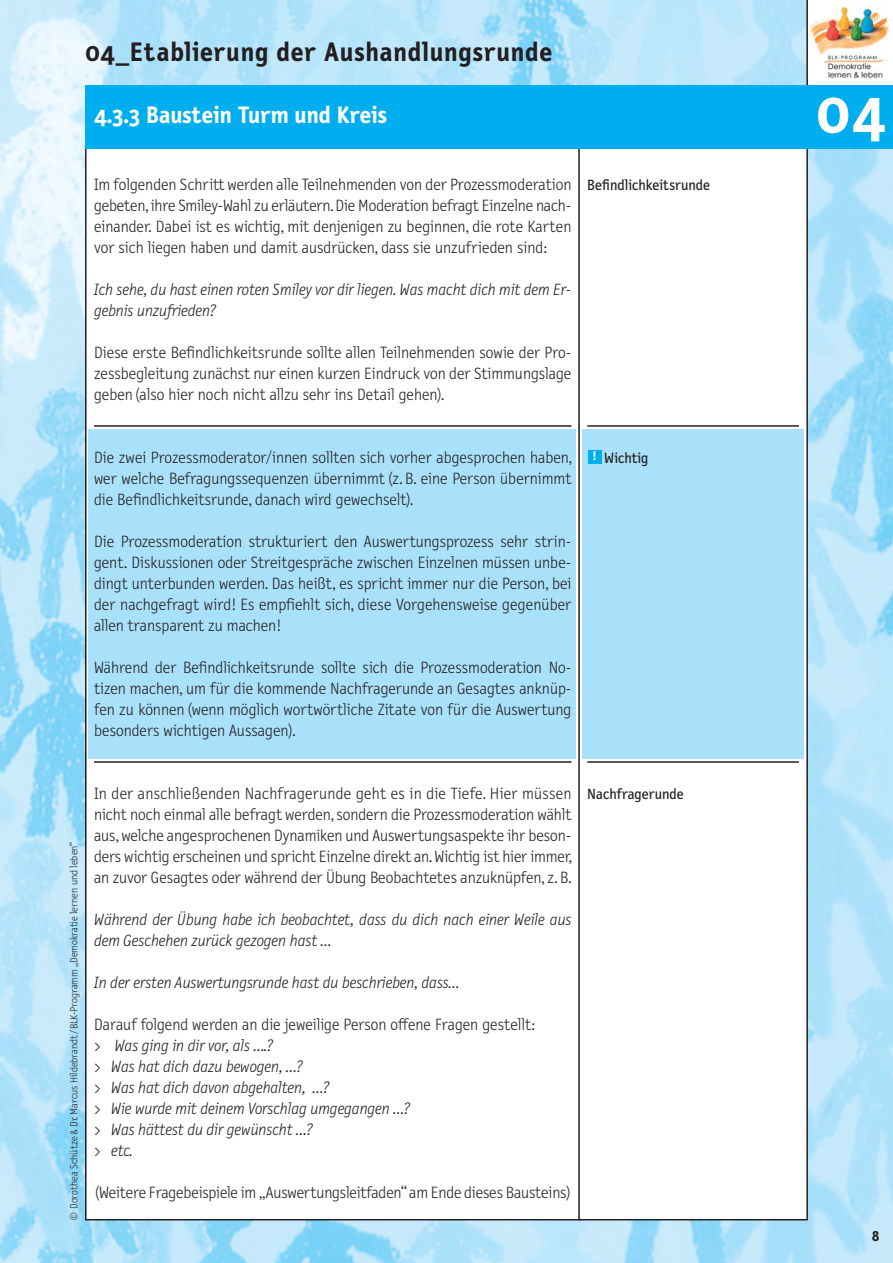
<style>
.page{position:relative;width:893px;height:1263px;background:#fff}
.page>*{position:absolute;margin:0;border:0;box-sizing:border-box;transform-origin:0 0}
.t1{font:700 63px "Letter Gothic Text";color:#fff}
.t2{font:700 27px "Letter Gothic Text";letter-spacing:.03em;color:#231f20}
.t3{font:700 24px "Letter Gothic Text";color:#fff}
.t4{font:300 16.5px/21px "Letter Gothic Text";color:#231f20;text-align:justify}
.t5{font:italic 300 16.5px/21px "Letter Gothic Text";color:#231f20}
.t6{font:15px "Letter Gothic Text";color:#231f20}
.t7{font:700 15px "Letter Gothic Text";color:#231f20}
.t8{font:700 12.45px "Letter Gothic Text";color:#fff;scale:1.27 1}
.t9{font:300 10.5px "Letter Gothic Text";color:#231f20}
.s1{font-style:normal}
</style>
<div class="page">
<img style="left:0;top:0;width:893px;height:1263px">
<div style="left:808px;top:0;width:85px;height:85px;background:#fff"></div>
<img style="left:809px;top:6px;width:80px;height:73px">
<hr style="left:806px;top:0;width:2px;height:111px;background:#231f20">
<div style="left:86px;top:141px;width:494px;height:1079px;background:#fff"></div>
<div style="left:579px;top:141px;width:228px;height:1079px;background:#fff"></div>
<div style="left:578px;top:140px;width:230px;height:1080px;border:2px solid #231f20"></div>
<div style="left:85px;top:85px;width:724px;height:64px;background:#00aeef"></div>
<div style="left:808px;top:85px;width:85px;height:64px;background:#00aeef"></div>
<div style="left:582px;top:429px;width:222px;height:329px;background:#aae1fa"></div>
<hr style="left:587px;top:425px;width:212px;height:2px;background:#231f20">
<hr style="left:587px;top:761px;width:212px;height:2px;background:#231f20">
<div style="left:89px;top:429px;width:487px;height:329px;background:#aae1fa"></div>
<hr style="left:94px;top:425px;width:477px;height:2px;background:#231f20">
<hr style="left:94px;top:761px;width:477px;height:2px;background:#231f20">
<div style="left:588px;top:450px;width:13px;height:13px;background:#00aeef"></div>
<h2 class="t2" style="left:85px;top:42px;width:469px">04_Etablierung der Aushandlungsrunde</h2>
<h3 class="t3" style="left:94px;top:106px;width:295px">4.3.3 Baustein Turm und Kreis</h3>
<h1 class="t1" style="left:816px;top:88px;width:71px">04</h1>
<p class="t4" style="left:94px;top:175px;width:479px">Im folgenden Schritt werden alle Teilnehmenden von der Prozessmoderation gebeten, ihre Smiley-Wahl zu erläutern. Die Moderation befragt Einzelne nach - ein ander. Dabei ist es wichtig, mit denjenigen zu beginnen, die rote Karten vor sich liegen haben und damit ausdrücken, dass sie unzufrieden sind:</p>
<p class="t5" style="left:94px;top:280px;width:479px">Ich sehe, du hast einen roten Smiley vor dir liegen. Was macht dich mit dem Er - gebnis unzufrieden?</p>
<p class="t4" style="left:94px;top:343px;width:479px">Diese erste Befindlichkeitsrunde sollte allen Teilnehmenden sowie der Pro - zessbegleitung zunächst nur einen kurzen Eindruck von der Stimmungslage geben (also hier noch nicht allzu sehr ins Detail gehen).</p>
<p class="t6" style="left:587px;top:179px;width:124px">Befindlichkeitsrunde</p>
<p class="t4" style="left:94px;top:448px;width:480px">Die zwei Prozessmoderator/innen sollten sich vorher abgesprochen haben, wer welche Befragungssequenzen übernimmt (z. B. eine Person übernimmt die Befindlichkeitsrunde, danach wird gewechselt).</p>
<p class="t4" style="left:94px;top:532px;width:479px">Die Prozessmoderation strukturiert den Auswertungsprozess sehr strin&shy;gent. Diskussionen oder Streitgespräche zwischen Einzelnen müssen unbe&shy;dingt unterbunden werden. Das heißt, es spricht immer nur die Person, bei der nachgefragt wird! Es empfiehlt sich, diese Vorgehensweise gegenüber allen transparent zu machen!</p>
<p class="t4" style="left:94px;top:658px;width:479px">Während der Befindlichkeitsrunde sollte sich die Prozessmoderation No - tizen machen, um für die kommende Nachfragerunde an Gesagtes anknüp&shy;fen zu können (wenn möglich wortwörtliche Zitate von für die Auswertung besonders wichtigen Aussagen).</p>
<p class="t8" style="left:592px;top:451px;width:5px">!</p>
<p class="t6" style="left:604px;top:452px;width:46px">Wichtig</p>
<p class="t9" style="left:70px;top:1221px;width:381px;rotate:-90deg">© Dorothea Schütze &amp; Dr. Marcus Hildebrandt / BLK-Programm „Demokratie lernen und leben“</p>
<p class="t4" style="left:94px;top:784px;width:480px">In der anschließenden Nachfragerunde geht es in die Tiefe. Hier müssen nicht noch einmal alle befragt werden, sondern die Prozessmoderation wählt aus, welche angesprochenen Dynamiken und Auswertungsaspekte ihr be son - ders wichtig erscheinen und spricht Einzelne direkt an. Wichtig ist hier im mer, an zuvor Gesagtes oder während der Übung Beobachtetes anzuknüpfen, z. B.</p>
<p class="t5" style="left:94px;top:910px;width:479px">Während der Übung habe ich beobachtet, dass du dich nach einer Weile aus dem Geschehen zurück gezogen hast …</p>
<p class="t5" style="left:94px;top:973px;width:367px">In der ersten Auswertungsrunde hast du beschrieben, dass…</p>
<p class="t5" style="left:94px;top:1015px;width:443px"><span class="s1">Darauf folgend werden an die jeweilige Person offene Fragen gestellt: &gt;</span> Was ging in dir vor, als ….?<br><span class="s1">&gt;</span> Was hat dich dazu bewogen, …?<br><span class="s1">&gt;</span> Was hat dich davon abgehalten, …?<br><span class="s1">&gt;</span> Wie wurde mit deinem Vorschlag umgegangen …?<br><span class="s1">&gt;</span> Was hättest du dir gewünscht …?<br><span class="s1">&gt;</span> etc.</p>
<p class="t4" style="left:94px;top:1183px;width:479px">(Weitere Fragebeispiele im „Auswertungsleitfaden“ am Ende dieses Bausteins)</p>
<p class="t6" style="left:587px;top:788px;width:98px">Nachfragerunde</p>
<p class="t7" style="left:872px;top:1230px;width:9px">8</p>
</div>
